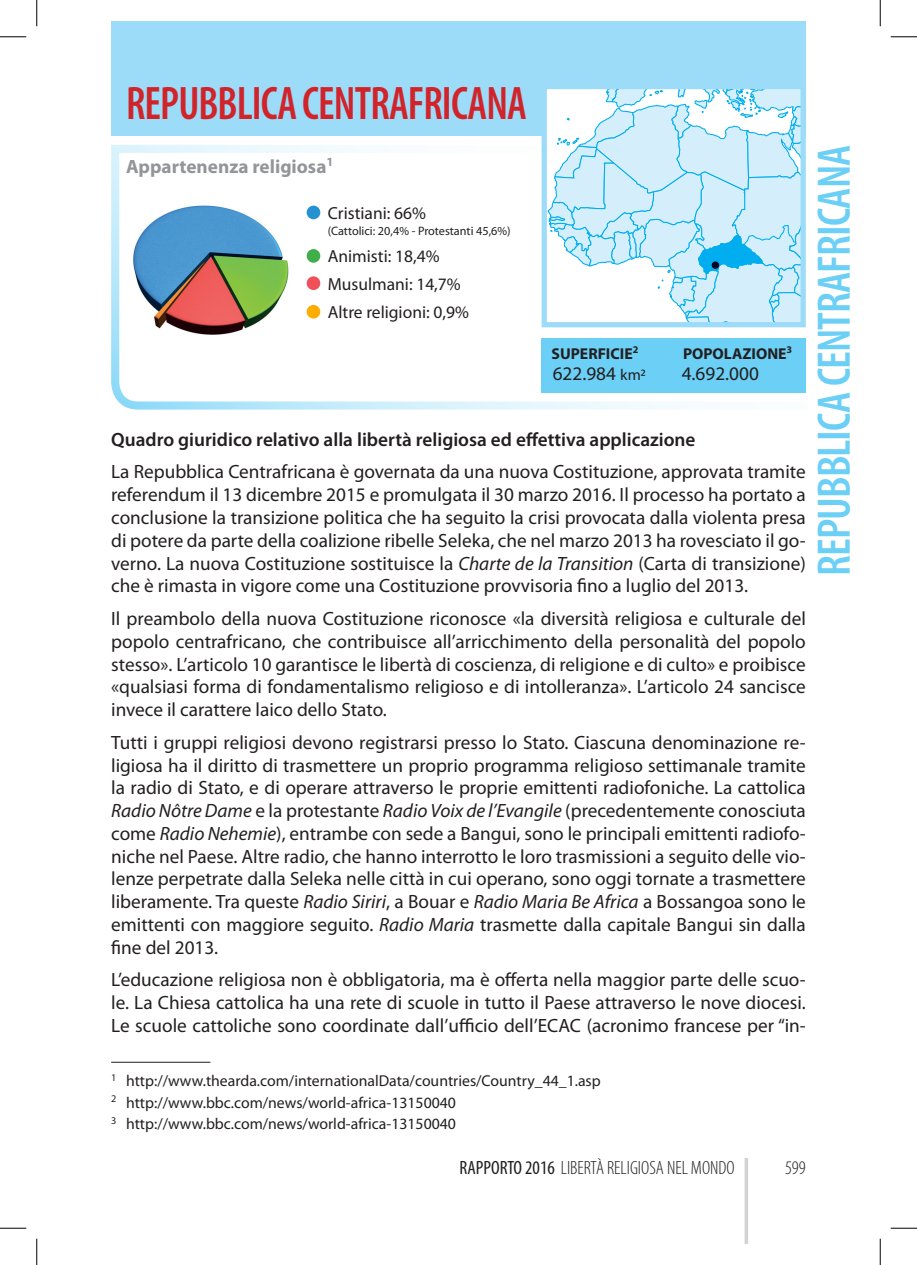
<style>
.page{position:relative;width:917px;height:1265px;background:#fff}
.page>*{position:absolute;margin:0;border:0;box-sizing:border-box;transform-origin:0 0}
.t1{font:600 condensed 47.25px "Myriad Pro";letter-spacing:-.02em;color:#6bcff6}
.t2{font:600 condensed 47.25px "Myriad Pro";letter-spacing:-.02em;color:#d1232a;scale:.93 1}
.t3{font:19.25px/22.8px "Myriad Pro";color:#231f20;text-align:justify}
.t4{font:600 19.25px "Myriad Pro";color:#231f20}
.t5{font:300 condensed 19.25px "Myriad Pro";color:#231f20}
.t6{font:700 19.25px "Myriad Pro";color:#939598}
.t7{font:17.5px/27.7px "Myriad Pro";color:#231f20}
.t8{font:15.75px/21.3px "Myriad Pro";color:#231f20}
.t9{font:700 15.75px "Myriad Pro";color:#231f20}
.t10{font:12.25px "Myriad Pro";color:#231f20}
.s1{font-size:15.75px}
.s2{font-style:italic}
.s3{font-weight:400}
</style>
<div class="page">
<svg style="left:744px;top:1158px;width:4px;height:84px"></svg>
<div style="left:111px;top:22px;width:695px;height:114px;background:#9cdcf8"></div>
<svg style="left:547px;top:90px;width:253px;height:53px"></svg>
<div style="left:541px;top:84px;width:265px;height:243px;border:5px solid #9cdcf8"></div>
<svg style="left:111px;top:143px;width:695px;height:267px"></svg>
<div style="left:541px;top:338px;width:265px;height:54px;background:#6bcff6"></div>
<div style="left:307px;top:205px;width:13px;height:14px;background:#2491d0;border-radius:50%"></div>
<div style="left:307px;top:249px;width:13px;height:14px;background:#40ae49;border-radius:50%"></div>
<div style="left:307px;top:276px;width:13px;height:14px;background:#ef505a;border-radius:50%"></div>
<div style="left:307px;top:305px;width:13px;height:13px;background:#fdac00;border-radius:50%"></div>
<hr style="left:111px;top:1061px;width:99px;height:1px;background:#231f20">
<svg style="left:0;top:36px;width:26px;height:1px"></svg>
<svg style="left:891px;top:36px;width:26px;height:1px"></svg>
<svg style="left:0;top:1227px;width:26px;height:1px"></svg>
<svg style="left:891px;top:1227px;width:26px;height:1px"></svg>
<svg style="left:36px;top:0;width:1px;height:26px"></svg>
<svg style="left:36px;top:1238px;width:1px;height:26px"></svg>
<svg style="left:880px;top:0;width:1px;height:26px"></svg>
<svg style="left:880px;top:1238px;width:1px;height:26px"></svg>
<h1 class="t2" style="left:126px;top:78px;width:432px">REPUBBLICA CENTRAFRICANA</h1>
<p class="t6" style="left:126px;top:155px;width:209px">Appartenenza religiosa<sup>1</sup></p>
<p class="t7" style="left:328px;top:199px;width:100px">Cristiani: 66%</p>
<p class="t10" style="left:328px;top:224px;width:184px">(Cattolici: 20,4% - Protestanti 45,6%)</p>
<p class="t7" style="left:328px;top:243px;width:143px">Animisti: 18,4%<br>Musulmani: 14,7%<br>Altre religioni: 0,9%</p>
<p class="t9" style="left:551px;top:344px;width:88px">SUPERFICIE<sup>2</sup></p>
<p class="t9" style="left:683px;top:344px;width:111px">POPOLAZIONE<sup>3</sup></p>
<p class="t3" style="left:553px;top:363px;width:95px">622.984 <span class="s1">km2</span></p>
<p class="t3" style="left:682px;top:363px;width:79px">4.692.000</p>
<p class="t4" style="left:111px;top:428px;width:586px">Quadro giuridico relativo alla libertà religiosa ed effettiva applicazione</p>
<p class="t3" style="left:111px;top:461px;width:696px">La Repubblica Centrafricana è governata da una nuova Costituzione, approvata tramite referendum il 13 dicembre 2015 e promulgata il 30 marzo 2016. Il processo ha portato a conclusione la transizione politica che ha seguito la crisi provocata dalla violenta presa di potere da parte della coalizione ribelle Seleka, che nel marzo 2013 ha rovesciato il go&shy;verno. La nuova Costituzione sostituisce la <span class="s2">Charte de la Transition</span> (Carta di transizione) che è rimasta in vigore come una Costituzione provvisoria fino a luglio del 2013.</p>
<p class="t3" style="left:111px;top:607px;width:696px">Il preambolo della nuova Costituzione riconosce «la diversità religiosa e culturale del popolo centrafricano, che contribuisce all’arricchimento della personalità del popolo stesso». L’articolo 10 garantisce le libertà di coscienza, di religione e di culto» e proibisce «qualsiasi forma di fondamentalismo religioso e di intolleranza». L’articolo 24 sancisce invece il carattere laico dello Stato.</p>
<p class="t3" style="left:111px;top:731px;width:696px">Tutti i gruppi religiosi devono registrarsi presso lo Stato. Ciascuna denominazione re&shy;ligiosa ha il diritto di trasmettere un proprio programma religioso settimanale tramite la radio di Stato, e di operare attraverso le proprie emittenti radiofoniche. La cattolica <span class="s2">Radio Nôtre Dame</span> e la protestante <span class="s2">Radio Voix de l’Evangile</span> (precedentemente conosciuta come <span class="s2">Radio Nehemie</span>), entrambe con sede a Bangui, sono le principali emittenti radiofo&shy;niche nel Paese. Altre radio, che hanno interrotto le loro trasmissioni a seguito delle vio&shy;lenze perpetrate dalla Seleka nelle città in cui operano, sono oggi tornate a trasmettere liberamente. Tra queste <span class="s2">Radio Siriri</span>, a Bouar e <span class="s2">Radio Maria Be Africa</span> a Bossangoa sono le emittenti con maggiore seguito. <span class="s2">Radio Maria</span> trasmette dalla capitale Bangui sin dalla fine del 2013.</p>
<p class="t3" style="left:111px;top:968px;width:696px">L’educazione religiosa non è obbligatoria, ma è offerta nella maggior parte delle scuo&shy;le. La Chiesa cattolica ha una rete di scuole in tutto il Paese attraverso le nove diocesi.<br>Le scuole cattoliche sono coordinate dall’ufficio dell’ECAC (acronimo francese per “in-</p>
<p class="t8" style="left:111px;top:1070px;width:491px"><sup>1</sup> http://www.thearda.com/internationalData/countries/Country_44_1.asp<br><sup>2</sup> http://www.bbc.com/news/world-africa-13150040<br><sup>3</sup> http://www.bbc.com/news/world-africa-13150040</p>
<p class="t5" style="left:459px;top:1157px;width:277px"><span class="s3">RAPPORTO 2016</span> LIBERTÀ RELIGIOSA NEL MONDO</p>
<p class="t5" style="left:785px;top:1157px;width:22px">599</p>
<h1 class="t1" style="left:808px;top:576px;width:432px;rotate:-90deg">REPUBBLICA CENTRAFRICANA</h1>
</div>
